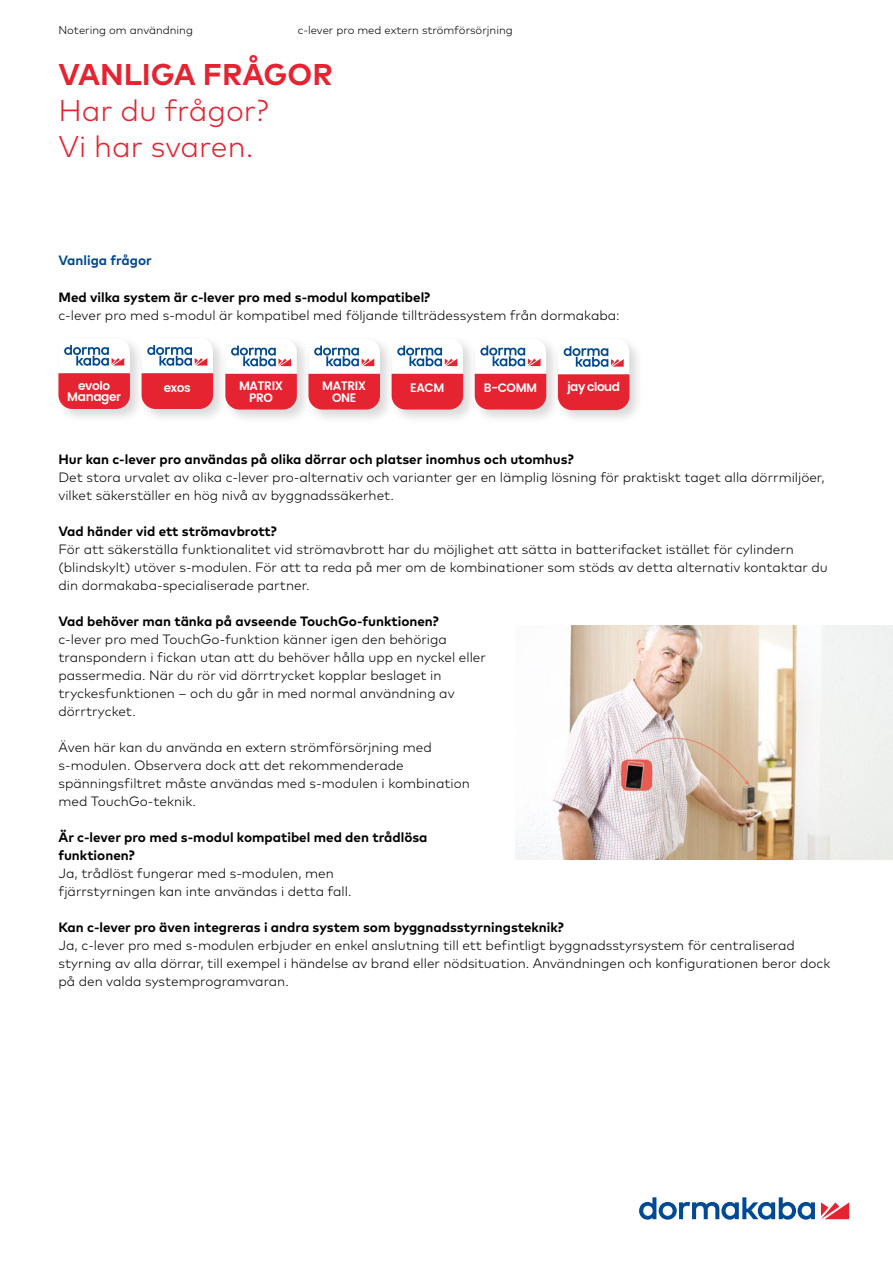
<style>
.page{position:relative;width:893px;height:1263px;background:#fff}
.page>*{position:absolute;margin:0;border:0;box-sizing:border-box;transform-origin:0 0}
.t1{font:300 30px/36px "Mark Pro";color:#e62330}
.t2{font:700 30px "Mark Pro";color:#e62330}
.t3{font:300 13.5px/18px "Mark Pro";color:#000}
.t4{font:700 13.5px/18px "Mark Pro";color:#000}
.t5{font:700 13.5px "Mark Pro";color:#004994}
.t6{font:600 12.3px/11.2px "Poppins";letter-spacing:-.035em;color:#fff;text-align:center}
.t7{font:300 11.25px "Mark Pro";color:#000}
</style>
<div class="page">
<svg style="left:821px;top:1202px;width:28px;height:17px"></svg>
<svg style="left:639px;top:1197px;width:176px;height:22px"></svg>
<img style="left:516px;top:625px;width:377px;height:234px">
<div style="left:389px;top:335px;width:89px;height:90px;background:#000;opacity:.15"></div>
<svg style="left:395px;top:338px;width:68px;height:72px"></svg>
<div style="left:306px;top:335px;width:89px;height:90px;background:#000;opacity:.15"></div>
<svg style="left:312px;top:338px;width:68px;height:72px"></svg>
<div style="left:222px;top:335px;width:90px;height:90px;background:#000;opacity:.15"></div>
<svg style="left:228px;top:338px;width:69px;height:72px"></svg>
<div style="left:472px;top:335px;width:89px;height:90px;background:#000;opacity:.15"></div>
<svg style="left:475px;top:338px;width:71px;height:72px"></svg>
<div style="left:56px;top:335px;width:89px;height:89px;background:#000;opacity:.15"></div>
<svg style="left:58px;top:337px;width:72px;height:72px"></svg>
<div style="left:139px;top:335px;width:89px;height:89px;background:#000;opacity:.15"></div>
<svg style="left:142px;top:337px;width:71px;height:72px"></svg>
<div style="left:555px;top:336px;width:90px;height:89px;background:#000;opacity:.15"></div>
<svg style="left:558px;top:339px;width:71px;height:71px"></svg>
<p class="t7" style="left:58px;top:21px;width:136px">Notering om användning</p>
<p class="t7" style="left:298px;top:21px;width:217px">c-lever pro med extern strömförsörjning</p>
<h1 class="t2" style="left:58px;top:52px;width:276px">VANLIGA FRÅGOR</h1>
<h1 class="t1" style="left:58px;top:91px;width:212px">Har du frågor?<br>Vi har svaren.</h1>
<p class="t5" style="left:58px;top:250px;width:95px">Vanliga frågor</p>
<p class="t4" style="left:58px;top:287px;width:373px">Med vilka system är c-lever pro med s-modul kompatibel?</p>
<p class="t3" style="left:58px;top:305px;width:563px">c-lever pro med s-modul är kompatibel med följande tillträdessystem från dormakaba:</p>
<p class="t6" style="left:78px;top:381px;width:34px">evolo</p>
<p class="t6" style="left:484px;top:384px;width:55px">B-COMM</p>
<p class="t6" style="left:67px;top:392px;width:55px">Manager</p>
<p class="t6" style="left:164px;top:383px;width:28px">exos</p>
<p class="t6" style="left:567px;top:382px;width:54px">jay cloud</p>
<p class="t6" style="left:239px;top:382px;width:46px">MATRIX<br>PRO</p>
<p class="t6" style="left:322px;top:382px;width:46px">MATRIX</p>
<p class="t6" style="left:410px;top:384px;width:36px">EACM</p>
<p class="t6" style="left:332px;top:393px;width:26px">ONE</p>
<p class="t4" style="left:58px;top:449px;width:517px">Hur kan c-lever pro användas på olika dörrar och platser inomhus och utomhus?</p>
<p class="t3" style="left:58px;top:467px;width:768px">Det stora urvalet av olika c-lever pro-alternativ och varianter ger en lämplig lösning för praktiskt taget alla dörrmiljöer, vilket säkerställer en hög nivå av byggnadssäkerhet.</p>
<p class="t4" style="left:58px;top:521px;width:220px">Vad händer vid ett strömavbrott?</p>
<p class="t3" style="left:58px;top:539px;width:771px">För att säkerställa funktionalitet vid strömavbrott har du möjlighet att sätta in batterifacket istället för cylindern (blindskylt) utöver s-modulen. För att ta reda på mer om de kombinationer som stöds av detta alternativ kontaktar du din dormakaba-specialiserade partner.</p>
<p class="t4" style="left:58px;top:611px;width:382px">Vad behöver man tänka på avseende TouchGo-funktionen?</p>
<p class="t3" style="left:58px;top:629px;width:429px">c-lever pro med TouchGo-funktion känner igen den behöriga transpondern i fickan utan att du behöver hålla upp en nyckel eller passermedia. När du rör vid dörrtrycket kopplar beslaget in tryckesfunktionen – och du går in med normal användning av dörrtrycket.</p>
<p class="t3" style="left:58px;top:737px;width:413px">Även här kan du använda en extern strömförsörjning med s-modulen. Observera dock att det rekommenderade spänningsfiltret måste användas med s-modulen i kombination med TouchGo-teknik.</p>
<p class="t4" style="left:58px;top:827px;width:371px">Är c-lever pro med s-modul kompatibel med den trådlösa funktionen?</p>
<p class="t3" style="left:58px;top:863px;width:295px">Ja, trådlöst fungerar med s-modulen, men fjärrstyrningen kan inte användas i detta fall.</p>
<p class="t4" style="left:58px;top:917px;width:507px">Kan c-lever pro även integreras i andra system som byggnadsstyrningsteknik?</p>
<p class="t3" style="left:58px;top:935px;width:773px">Ja, c-lever pro med s-modulen erbjuder en enkel anslutning till ett befintligt byggnadsstyrsystem för centraliserad styrning av alla dörrar, till exempel i händelse av brand eller nödsituation. Användningen och konfigurationen beror dock på den valda systemprogramvaran.</p>
</div>
